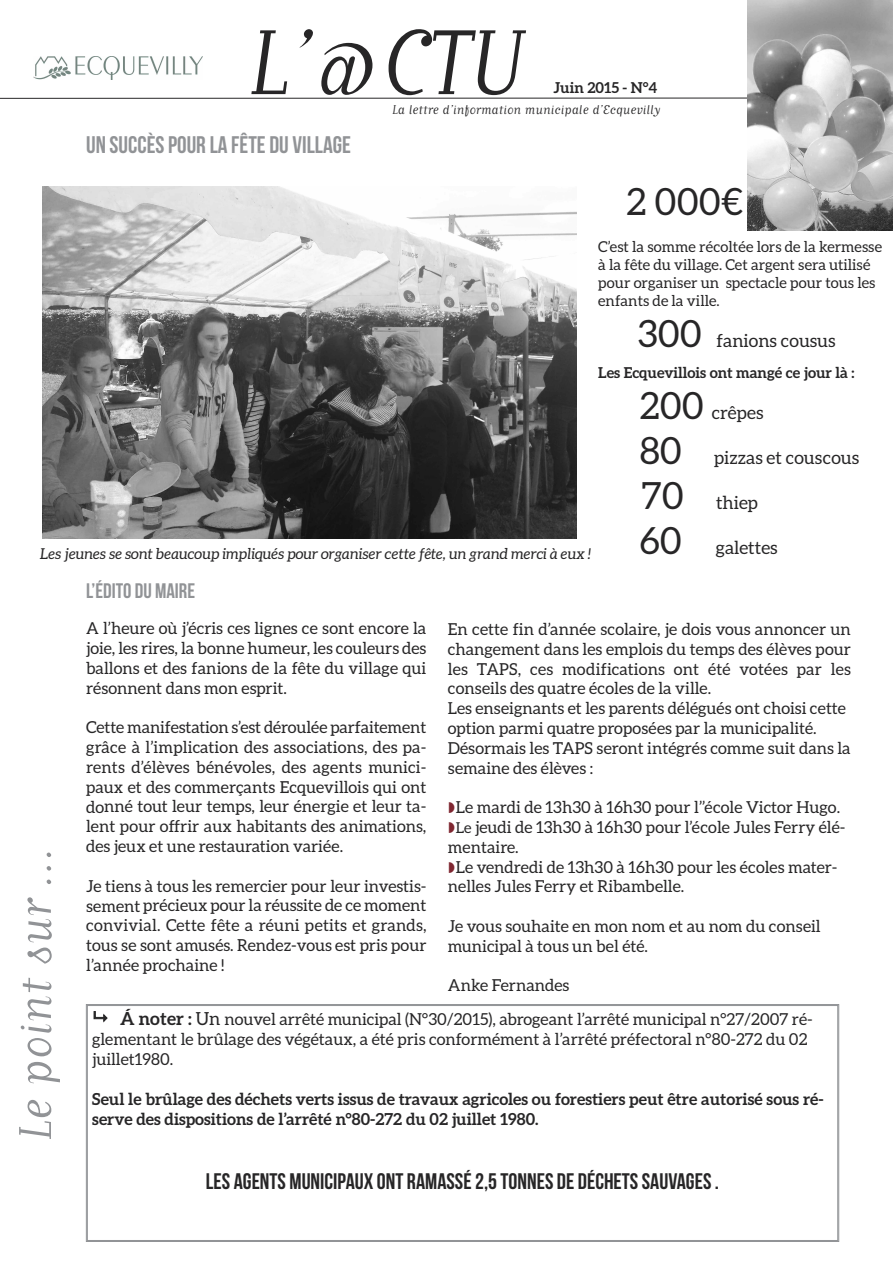
<style>
.page{position:relative;width:893px;height:1263px;background:#fff}
.page>*{position:absolute;margin:0;border:0;box-sizing:border-box;transform-origin:0 0}
.t1{font:108px "Matrix Script";color:#272627}
.t2{font:54px "Matrix Script";color:#919396}
.t3{font:37.5px "Aleo";color:#272627}
.t4{font:24px "Bebas Neue";color:#919396}
.t5{font:22.5px "Bebas Neue";color:#272627}
.t6{font:21px "Bebas Neue";color:#919396}
.t7{font:18px "Aleo";color:#272627}
.t8{font:16.5px/19.8px "Aleo";color:#272627;text-align:justify}
.t9{font:700 16.5px/19.8px "Aleo";color:#272627}
.t10{font:15px/18px "Aleo";color:#272627}
.t11{font:italic 15px "Aleo";color:#272627}
.t12{font:700 15px "Aleo";color:#272627}
.t13{font:15px "Matrix Script";color:#272627}
.s1{font-size:37.5px}
.s2{font-size:15px}
.s3{font-weight:700;font-size:18px}
.s4{font-size:18px}
</style>
<div class="page">
<svg style="left:0;top:98px;width:748px;height:1px"></svg>
<div style="left:87px;top:1005px;width:751px;height:236px;border:1px solid #919396"></div>
<img style="left:33px;top:57px;width:170px;height:22px">
<img style="left:748px;top:0;width:145px;height:231px">
<img style="left:43px;top:186px;width:533px;height:352px">
<h1 class="t1" style="left:247px;top:11px;width:278px">L’@CTU</h1>
<p class="t13" style="left:392px;top:102px;width:270px">La lettre d’information municipale d’Ecquevilly</p>
<p class="t12" style="left:553px;top:79px;width:105px">Juin 2015 - N°4</p>
<h3 class="t4" style="left:86px;top:131px;width:266px">UN SUCCÈS POUR LA FÊTE DU VILLAGE</h3>
<h3 class="t3" style="left:627px;top:181px;width:118px">2 000€</h3>
<p class="t10" style="left:598px;top:238px;width:285px">C’est la somme récoltée lors de la kermesse à la fête du village. Cet argent sera utilisé pour organiser un spectacle pour tous les enfants de la ville.</p>
<p class="t7" style="left:638px;top:330px;width:199px"><span class="s1">300</span> fanions cousus</p>
<p class="t12" style="left:598px;top:364px;width:258px">Les Ecquevillois ont mangé ce jour là :</p>
<p class="t11" style="left:40px;top:545px;width:553px">Les jeunes se sont beaucoup impliqués pour organiser cette fête, un grand merci à eux !</p>
<p class="t7" style="left:640px;top:403px;width:125px"><span class="s1">200</span> crêpes</p>
<p class="t7" style="left:640px;top:448px;width:221px"><span class="s1">80</span> pizzas et couscous</p>
<p class="t7" style="left:641px;top:493px;width:118px"><span class="s1">70</span> thiep</p>
<p class="t7" style="left:640px;top:538px;width:139px"><span class="s1">60</span> galettes</p>
<h2 class="t2" style="left:9px;top:1141px;width:297px;rotate:-90deg">Le po ni t sur ...</h2>
<p class="t6" style="left:86px;top:578px;width:111px">L’ÉDITO DU MAIRE</p>
<p class="t8" style="left:86px;top:619px;width:342px">A l’heure où j’écris ces lignes ce sont encore la joie, les rires, la bonne humeur, les couleurs des ballons et des fanions de la fête du village qui résonnent dans mon esprit.</p>
<p class="t8" style="left:86px;top:718px;width:342px">Cette manifestation s’est déroulée parfaitement grâce à l’implication des associations, des pa&shy;rents d’élèves bénévoles, des agents munici&shy;paux et des commerçants Ecquevillois qui ont donné tout leur temps, leur énergie et leur ta&shy;lent pour offrir aux habitants des animations, des jeux et une restauration variée.</p>
<p class="t8" style="left:86px;top:876px;width:342px">Je tiens à tous les remercier pour leur investis&shy;sement précieux pour la réussite de ce moment convivial. Cette fête a réuni petits et grands, tous se sont amusés. Rendez-vous est pris pour l’année prochaine !</p>
<p class="t8" style="left:448px;top:619px;width:404px;text-align:left">En cette fin d’année scolaire, je dois vous annoncer un changement dans les emplois du temps des élèves pour les TAPS, ces modifications ont été votées par les conseils des quatre écoles de la ville.<br>Les enseignants et les parents délégués ont choisi cette option parmi quatre proposées par la municipalité.<br>Désormais les TAPS seront intégrés comme suit dans la semaine des élèves :</p>
<p class="t8" style="left:456px;top:798px;width:386px">Le mardi de 13h30 à 16h30 pour l’’école Victor Hugo.</p>
<p class="t8" style="left:456px;top:817px;width:391px"><span class="s2">Le</span> jeudi de 13h30 à 16h30 pour l’école Jules Ferry élé-</p>
<p class="t8" style="left:448px;top:837px;width:72px">mentaire.</p>
<p class="t8" style="left:456px;top:857px;width:383px">Le vendredi de 13h30 à 16h30 pour les écoles mater-</p>
<p class="t8" style="left:448px;top:877px;width:238px">nelles Jules Ferry et Ribambelle.</p>
<p class="t8" style="left:448px;top:916px;width:374px">Je vous souhaite en mon nom et au nom du conseil municipal à tous un bel été.</p>
<p class="t8" style="left:448px;top:976px;width:123px">Anke Fernandes</p>
<p class="t8" style="left:92px;top:1009px;width:722px;line-height:20.2px;text-align:left;text-indent:28px"><span class="s3">Á noter :</span> <span class="s4">Un</span> nouvel arrêté municipal (N°30/2015), abrogeant l’arrêté municipal n°27/2007 ré&shy;glementant le brûlage des végétaux, a été pris conformément à l’arrêté préfectoral n°80-272 du 02 juillet1980.</p>
<p class="t9" style="left:92px;top:1089px;width:733px">Seul le brûlage des déchets verts issus de travaux agricoles ou forestiers peut être autorisé sous ré&shy;serve des dispositions de l’arrêté n°80-272 du 02 juillet 1980.</p>
<h3 class="t5" style="left:206px;top:1168px;width:515px">LES AGENTS MUNICIPAUX ONT RAMASSÉ 2,5TONNES DE DÉCHETS SAUVAGES .</h3>
</div>
